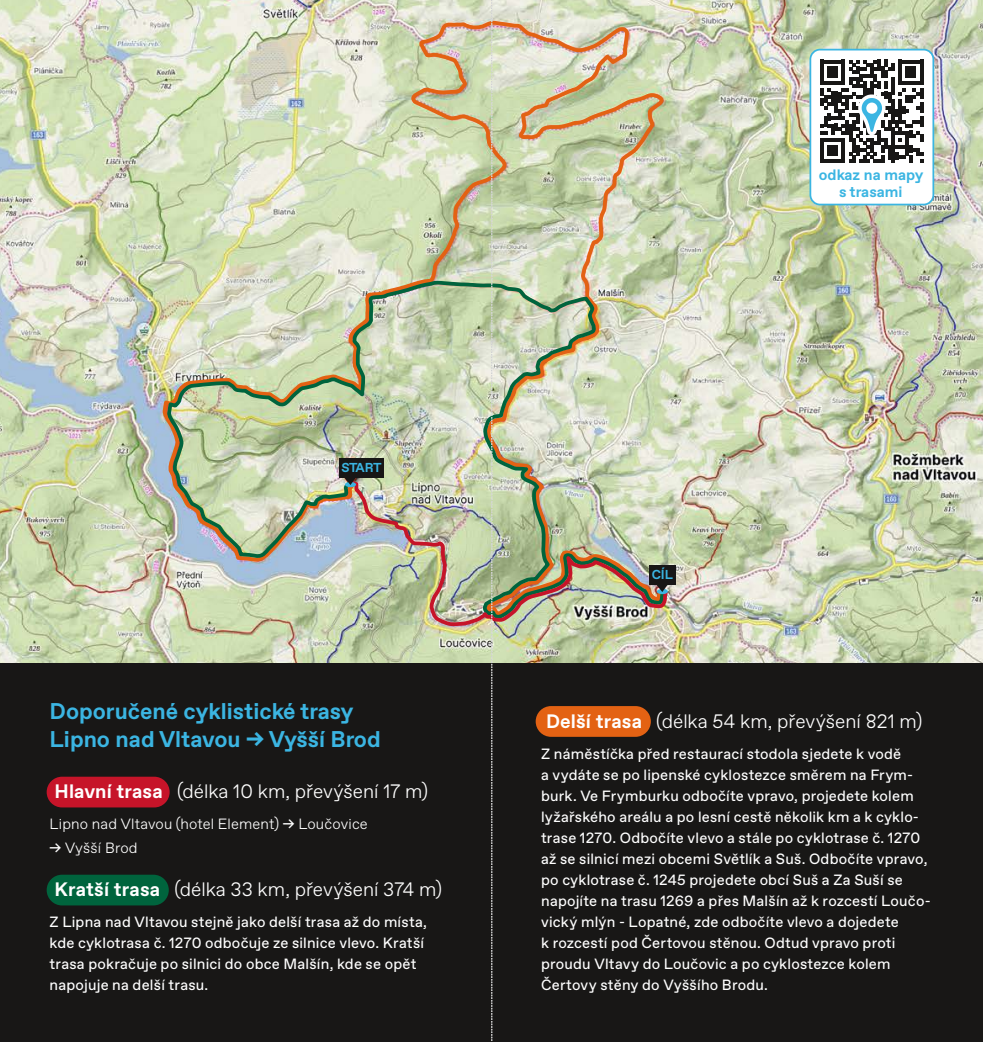
<style>
.page{position:relative;width:983px;height:1042px;background:#fff}
.page>*{position:absolute;margin:0;border:0;box-sizing:border-box;transform-origin:0 0}
.t1{font:700 22.75px/27.3px "Favorit";color:#3bb5e2}
.t2{font:300 19.43px "Favorit";color:#fff}
.t3{font:700 15.05px/16.3px "Favorit";color:#3bb5e2;text-align:center}
.t4{font:14.88px/21px "Favorit";letter-spacing:.015em;color:#fff}
.t5{font:300 14.88px "Favorit";letter-spacing:.015em;color:#fff}
.t6{font:700 12.95px "Favorit";letter-spacing:-.015em;color:#3bb5e2}
.s1{font-weight:700}
.s2{font-weight:400}
</style>
<div class="page">
<div style="left:0;top:0;width:982px;height:1042px;background:#181716"></div>
<img style="left:0;top:0;width:982px;height:662px">
<img style="left:162px;top:19px;width:503px;height:599px">
<img style="left:166px;top:247px;width:500px;height:374px">
<img style="left:347px;top:480px;width:323px;height:158px">
<div style="left:345px;top:482px;width:11px;height:5px;background:#3bb5e2;border-radius:50%"></div>
<div style="left:339px;top:458px;width:44px;height:19px;background:#181716"></div>
<svg style="left:339px;top:477px;width:21px;height:8px"></svg>
<div style="left:656px;top:589px;width:11px;height:5px;background:#3bb5e2;border-radius:50%"></div>
<div style="left:649px;top:565px;width:26px;height:19px;background:#181716"></div>
<svg style="left:651px;top:584px;width:20px;height:8px"></svg>
<div style="left:47px;top:777px;width:123px;height:30px;background:#c61429;border-radius:15px"></div>
<div style="left:535px;top:706px;width:115px;height:31px;background:#e36213;border-radius:15px"></div>
<div style="left:47px;top:874px;width:122px;height:31px;background:#00643d;border-radius:15px"></div>
<div style="left:810px;top:50px;width:123px;height:154px;background:#fff;border-radius:10px"></div>
<div style="left:809px;top:49px;width:124px;height:156px;border:2px solid #3bb5e2;border-radius:10px"></div>
<svg style="left:820px;top:60px;width:103px;height:103px"></svg>
<svg style="left:491px;top:0;width:1px;height:1041px"></svg>
<p class="t3" style="left:818px;top:167px;width:106px">odkaz na mapy s trasami</p>
<p class="t6" style="left:341px;top:459px;width:42px">START</p>
<h1 class="t1" style="left:50px;top:698px;width:332px">Doporučené cyklistické trasy<br>Lipno nad Vltavou → Vyšší Brod</h1>
<h2 class="t2" style="left:55px;top:779px;width:375px"><span class="s1">Hlavní trasa</span> (délka 10 km, převýšení 17 m)</h2>
<p class="t5" style="left:50px;top:814px;width:319px">Lipno nad Vltavou (hotel Element) <span class="s2">→</span> Loučovice</p>
<p class="t5" style="left:50px;top:837px;width:89px"><span class="s2">→</span> Vyšší Brod</p>
<h2 class="t2" style="left:55px;top:876px;width:389px"><span class="s1">Kratší trasa</span> (délka 33 km, převýšení 374 m)</h2>
<p class="t4" style="left:50px;top:911px;width:379px">Z Lipna nad Vltavou stejně jako delší trasa až do místa, kde cyklotrasa č. 1270 odbočuje ze silnice vlevo. Kratší trasa pokračuje po silnici do obce Malšín, kde se opět napojuje na delší trasu.</p>
<p class="t6" style="left:651px;top:566px;width:23px">CÍL</p>
<h2 class="t2" style="left:546px;top:708px;width:378px"><span class="s1">Delší trasa</span> (délka 54 km, převýšení 821 m)</h2>
<p class="t4" style="left:541px;top:743px;width:391px">Z náměstíčka před restaurací stodola sjedete k vodě<br>a vydáte se po lipenské cyklostezce směrem na Frym&shy;burk. Ve Frymburku odbočíte vpravo, projedete kolem lyžařského areálu a po lesní cestě několik km a k cyklo&shy;trase 1270. Odbočíte vlevo a stále po cyklotrase č. 1270 až se silnicí mezi obcemi Světlík a Suš. Odbočíte vpravo, po cyklotrase č. 1245 projedete obcí Suš a Za Suší se napojíte na trasu 1269 a přes Malšín až k rozcestí Loučo&shy;vický mlýn - Lopatné, zde odbočíte vlevo a dojedete<br>k rozcestí pod Čertovou stěnou. Odtud vpravo proti proudu Vltavy do Loučovic a po cyklostezce kolem Čertovy stěny do Vyššího Brodu.</p>
</div>
